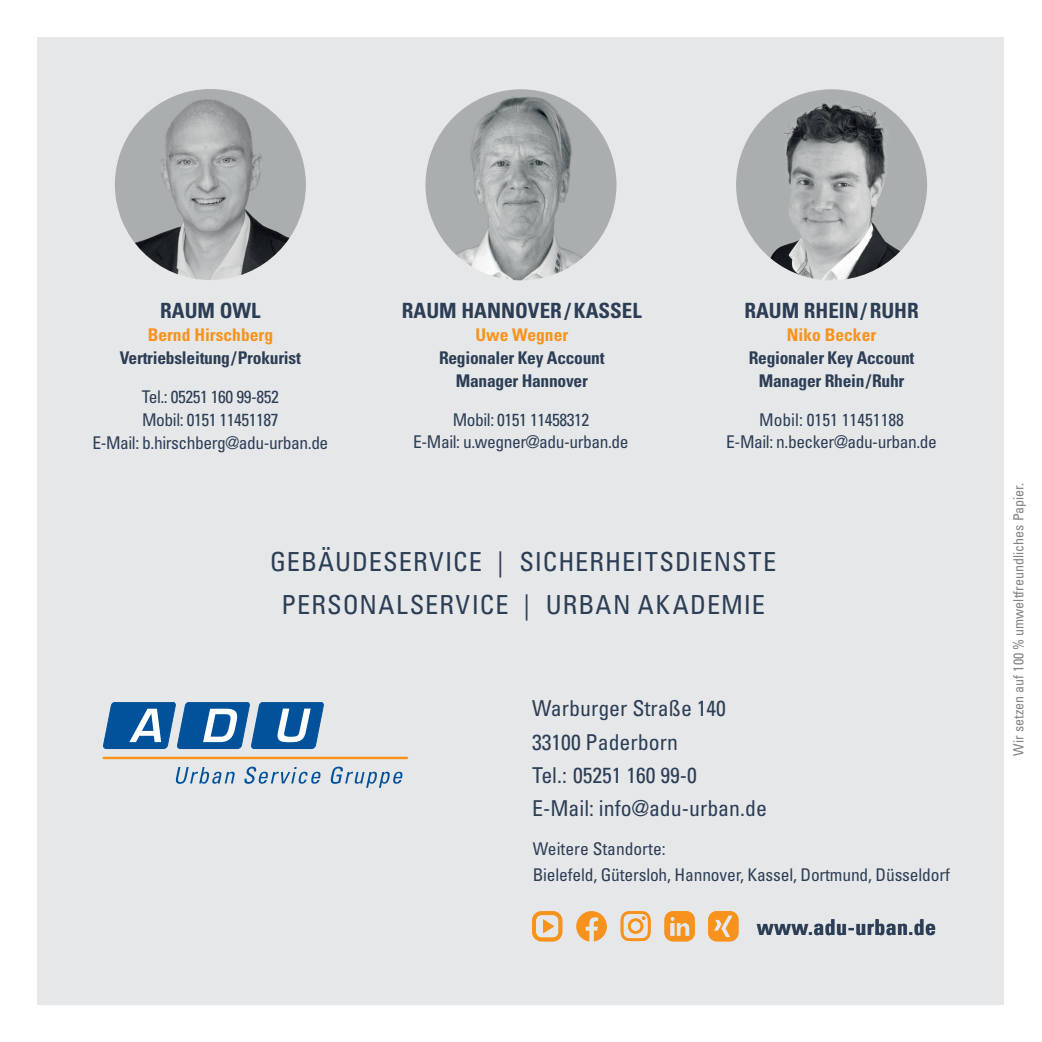
<style>
.page{position:relative;width:1042px;height:1042px;background:#fff}
.page>*{position:absolute;margin:0;border:0;box-sizing:border-box;transform-origin:0 0}
.t1{font:condensed 26.25px/42.7px "Univers LT Pro";letter-spacing:.04em;color:#2c3e55;text-align:center}
.t2{font:condensed 21.88px/33.2px "Univers LT Pro";color:#2c3e55}
.t3{font:700 condensed 21.88px "Univers LT Pro";letter-spacing:.02em;color:#2c3e55}
.t4{font:700 condensed 21px "Univers LT Pro";color:#2c3e55}
.t5{font:condensed 17.5px/22.8px "Univers LT Pro";letter-spacing:-.025em;color:#2c3e55;text-align:center}
.t6{font:700 condensed 17.5px/22.8px "Univers LT Pro";letter-spacing:-.015em;color:#2c3e55;text-align:center}
.t7{font:700 condensed 17.5px "Univers LT Pro";color:#f7931d}
.t8{font:condensed 14px "Univers LT Pro";color:#808285}
</style>
<div class="page">
<div style="left:37px;top:37px;width:966px;height:968px;background:#e6e7e9"></div>
<hr style="left:103px;top:757px;width:305px;height:2px;background:#f7931d">
<svg style="left:175px;top:767px;width:60px;height:17px"></svg>
<svg style="left:244px;top:766px;width:77px;height:18px"></svg>
<svg style="left:330px;top:766px;width:73px;height:22px"></svg>
<svg style="left:103px;top:702px;width:221px;height:47px;background:#427db3"></svg>
<svg style="left:576px;top:911px;width:31px;height:30px"></svg>
<svg style="left:621px;top:911px;width:29px;height:30px"></svg>
<div style="left:532px;top:911px;width:30px;height:30px;border:4px solid #f7931d;border-radius:7px"></div>
<svg style="left:543px;top:919px;width:11px;height:14px"></svg>
<svg style="left:664px;top:911px;width:31px;height:30px"></svg>
<svg style="left:708px;top:911px;width:30px;height:30px"></svg>
<img style="left:736px;top:89px;width:191px;height:191px;border-radius:95px">
<img style="left:425px;top:89px;width:191px;height:191px;border-radius:95px">
<img style="left:115px;top:89px;width:191px;height:191px;border-radius:95px">
<p class="t4" style="left:160px;top:298px;width:102px">RAUM OWL</p>
<p class="t7" style="left:148px;top:324px;width:127px">Bernd Hirschberg</p>
<p class="t6" style="left:120px;top:346px;width:183px">Vertriebsleitung/Prokurist</p>
<p class="t5" style="left:92px;top:385px;width:237px">Tel.: 05251 160 99-852<br>Mobil: 0151 11451187<br>E-Mail: b.hirschberg@adu-urban.de</p>
<p class="t4" style="left:402px;top:298px;width:241px">RAUM HANNOVER / KASSEL</p>
<p class="t7" style="left:475px;top:324px;width:94px">Uwe Wegner</p>
<p class="t6" style="left:439px;top:346px;width:167px">Regionaler Key Account<br>Manager Hannover</p>
<p class="t5" style="left:413px;top:408px;width:217px">Mobil: 0151 11458312<br>E-Mail: u.wegner@adu-urban.de</p>
<p class="t4" style="left:744px;top:298px;width:176px">RAUM RHEIN/ RUHR</p>
<p class="t7" style="left:787px;top:324px;width:91px">Niko Becker</p>
<p class="t6" style="left:749px;top:346px;width:167px">Regionaler Key Account<br>Manager Rhein/Ruhr</p>
<p class="t5" style="left:726px;top:408px;width:212px">Mobil: 0151 11451188<br>E-Mail: n.becker@adu-urban.de</p>
<h1 class="t1" style="left:270px;top:540px;width:508px">GEBÄUDESERVICE | SICHERHEITSDIENSTE<br>PERSONALSERVICE | URBAN AKADEMIE</h1>
<p class="t2" style="left:532px;top:691px;width:236px">Warburger Straße 140<br>33100 Paderborn<br>Tel.: 05251 160 99-0<br>E-Mail: info@adu-urban.de</p>
<p class="t5" style="left:533px;top:835px;width:419px;line-height:26.2px;text-align:left">Weitere Standorte:<br>Bielefeld, Gütersloh, Hannover, Kassel, Dortmund, Düsseldorf</p>
<p class="t3" style="left:756px;top:914px;width:181px">www.adu-urban.de</p>
<p class="t8" style="left:1009px;top:755px;width:274px;rotate:-90deg">Wir setzen auf 100 % umweltfreundliches Papier.</p>
</div>
